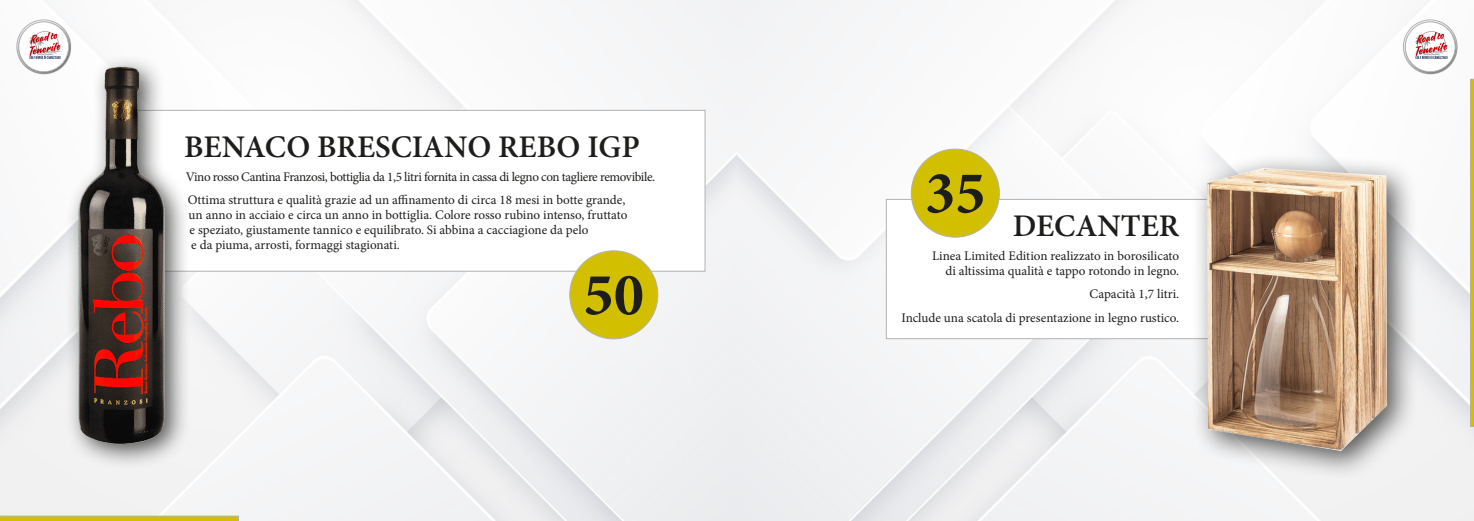
<style>
.page{position:relative;width:1474px;height:521px;background:#fff}
.page>*{position:absolute;margin:0;border:0;box-sizing:border-box;transform-origin:0 0}
.t1{font:700 60.46px "Minion Pro";color:#1d1d1b}
.t2{font:600 31.5px "Minion Pro";color:#1d1d1b}
.t3{font:13.12px "Minion Pro";letter-spacing:-.005em;color:#1d1d1b}
.t4{font:13.12px "Minion Pro";letter-spacing:-.03em;color:#1d1d1b}
</style>
<div class="page">
<div style="left:122px;top:110px;width:583px;height:162px;background:#fff;border:1px solid #b2b2b2"></div>
<svg style="left:0;top:516px;width:239px;height:5px"></svg>
<svg style="left:1470px;top:79px;width:3px;height:348px"></svg>
<div style="left:65px;top:54px;width:126px;height:416px;background:#1d1d1b;opacity:.75"></div>
<img style="left:0;top:56px;width:318px;height:394px">
<div style="left:885px;top:199px;width:437px;height:140px;background:#fff;border:1px solid #b2b2b2"></div>
<img style="left:1173px;top:149px;width:248px;height:333px">
<div style="left:911px;top:149px;width:88px;height:88px;background:#d2c000;border-radius:50%"></div>
<div style="left:569px;top:251px;width:89px;height:88px;background:#d2c000;border-radius:50%"></div>
<div style="left:1403px;top:21px;width:54px;height:53px;background:#1d1d1b;opacity:.75"></div>
<div style="left:1405px;top:22px;width:49px;height:50px;background:#fff;border-radius:50%"></div>
<img style="left:1411px;top:25px;width:39px;height:40px">
<div style="left:1405px;top:22px;width:50px;height:50px;border:1px solid #b2b2b2;border-radius:50%"></div>
<div style="left:18px;top:21px;width:53px;height:53px;background:#1d1d1b;opacity:.75"></div>
<svg style="left:19px;top:22px;width:50px;height:50px"></svg>
<img style="left:25px;top:25px;width:39px;height:40px">
<div style="left:19px;top:22px;width:50px;height:50px;border:1px solid #b2b2b2;border-radius:50%"></div>
<p class="t2" style="left:184px;top:125px;width:457px">BENACO BRESCIANO REBO IGP</p>
<p class="t4" style="left:186px;top:167px;width:470px">Vino rosso Cantina Franzosi, bottiglia da 1,5 litri fornita in cassa di legno con tagliere removibile.</p>
<p class="t3" style="left:188px;top:191px;width:439px">Ottima struttura e qualità grazie ad un affinamento di circa 18 mesi in botte grande,</p>
<p class="t3" style="left:188px;top:206px;width:440px">un anno in acciaio e circa un anno in bottiglia. Colore rosso rubino intenso, fruttato</p>
<p class="t3" style="left:189px;top:221px;width:400px">e speziato, giustamente tannico e equilibrato. Si abbina a cacciagione da pelo</p>
<p class="t3" style="left:191px;top:236px;width:210px">e da piuma, arrosti, formaggi stagionati.</p>
<p class="t1" style="left:583px;top:252px;width:62px">50</p>
<p class="t1" style="left:925px;top:151px;width:62px">35</p>
<p class="t2" style="left:1012px;top:204px;width:168px">DECANTER</p>
<p class="t3" style="left:932px;top:247px;width:249px">Linea Limited Edition realizzato in borosilicato</p>
<p class="t3" style="left:945px;top:262px;width:235px">di altissima qualità e tappo rotondo in legno.</p>
<p class="t3" style="left:1089px;top:285px;width:91px">Capacità 1,7 litri.</p>
<p class="t3" style="left:901px;top:309px;width:279px">Include una scatola di presentazione in legno rustico.</p>
</div>
